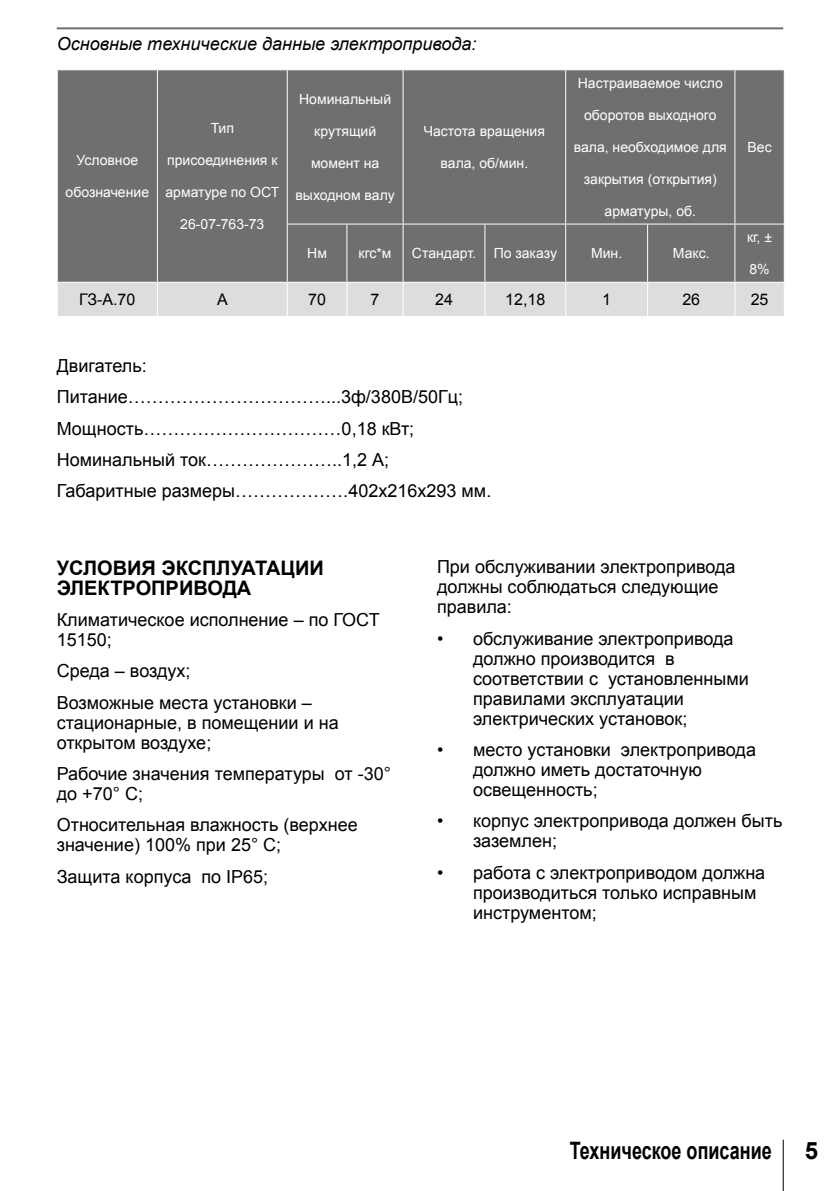
<style>
.page{position:relative;width:840px;height:1191px;background:#fff}
.page>*{position:absolute;margin:0;border:0;box-sizing:border-box;transform-origin:0 0}
.t1{font:700 24px "Arial";color:#000;scale:.75 1}
.t2{font:700 24px "Arial";color:#000}
.t3{font:700 20px/20px "Arial";color:#000}
.t4{font:18px/20px "Arial";color:#000}
.t5{font:italic 18px "Arial";color:#000}
.t6{font:16px "Arial";color:#000}
.t7{font:14px "Arial";color:#fff}
</style>
<div class="page">
<hr style="left:782px;top:1139px;width:1px;height:52px;background:#000">
<hr style="left:57px;top:27px;width:725px;height:2px;background:#6d6f71">
<div style="left:58px;top:70px;width:725px;height:212px;background:#6d6f71"></div>
<div style="left:58px;top:283px;width:725px;height:33px;background:#dcddde"></div>
<hr style="left:157px;top:70px;width:1px;height:154px;background:#fff">
<hr style="left:157px;top:224px;width:1px;height:58px;background:#fff">
<hr style="left:286px;top:70px;width:1px;height:153px;background:#fff">
<hr style="left:402px;top:70px;width:1px;height:153px;background:#fff">
<hr style="left:565px;top:70px;width:1px;height:153px;background:#fff">
<hr style="left:734px;top:70px;width:1px;height:153px;background:#fff">
<hr style="left:286px;top:223px;width:61px;height:1px;background:#fff">
<hr style="left:286px;top:224px;width:1px;height:58px;background:#fff">
<hr style="left:347px;top:223px;width:56px;height:1px;background:#fff">
<hr style="left:346px;top:224px;width:1px;height:58px;background:#fff">
<hr style="left:403px;top:223px;width:81px;height:1px;background:#fff">
<hr style="left:402px;top:224px;width:1px;height:58px;background:#fff">
<hr style="left:484px;top:223px;width:81px;height:1px;background:#fff">
<hr style="left:484px;top:224px;width:1px;height:58px;background:#fff">
<hr style="left:565px;top:223px;width:82px;height:1px;background:#fff">
<hr style="left:565px;top:224px;width:1px;height:58px;background:#fff">
<hr style="left:647px;top:223px;width:87px;height:1px;background:#fff">
<hr style="left:646px;top:224px;width:1px;height:58px;background:#fff">
<hr style="left:734px;top:223px;width:50px;height:1px;background:#fff">
<hr style="left:734px;top:224px;width:1px;height:58px;background:#fff">
<hr style="left:157px;top:283px;width:1px;height:33px;background:#fff">
<hr style="left:286px;top:283px;width:1px;height:33px;background:#fff">
<hr style="left:346px;top:283px;width:1px;height:33px;background:#fff">
<hr style="left:402px;top:283px;width:1px;height:33px;background:#fff">
<hr style="left:484px;top:283px;width:1px;height:33px;background:#fff">
<hr style="left:565px;top:283px;width:1px;height:33px;background:#fff">
<hr style="left:646px;top:283px;width:1px;height:33px;background:#fff">
<hr style="left:734px;top:283px;width:1px;height:33px;background:#fff">
<p class="t5" style="left:57px;top:32px;width:421px">Основные технические данные электропривода:</p>
<p class="t7" style="left:76px;top:151px;width:63px">Условное</p>
<p class="t7" style="left:65px;top:183px;width:85px">обозначение</p>
<p class="t7" style="left:210px;top:119px;width:25px">Тип</p>
<p class="t7" style="left:167px;top:151px;width:112px">присоединения к</p>
<p class="t7" style="left:165px;top:183px;width:115px">арматуре по ОСТ</p>
<p class="t7" style="left:180px;top:215px;width:86px">26-07-763-73</p>
<p class="t7" style="left:299px;top:90px;width:93px">Номинальный</p>
<p class="t7" style="left:314px;top:122px;width:63px">крутящий</p>
<p class="t7" style="left:311px;top:154px;width:70px">момент на</p>
<p class="t7" style="left:295px;top:186px;width:101px">выходном валу</p>
<p class="t7" style="left:423px;top:122px;width:123px">Частота вращения</p>
<p class="t7" style="left:440px;top:154px;width:89px">вала, об/мин.</p>
<p class="t7" style="left:577px;top:74px;width:146px">Настраиваемое число</p>
<p class="t7" style="left:583px;top:106px;width:134px">оборотов выходного</p>
<p class="t7" style="left:573px;top:138px;width:154px">вала, необходимое для</p>
<p class="t7" style="left:583px;top:170px;width:134px">закрытия (открытия)</p>
<p class="t7" style="left:604px;top:202px;width:93px">арматуры, об.</p>
<p class="t7" style="left:307px;top:244px;width:21px">Нм</p>
<p class="t7" style="left:358px;top:244px;width:34px">кгс*м</p>
<p class="t7" style="left:412px;top:244px;width:66px">Стандарт.</p>
<p class="t7" style="left:493px;top:244px;width:65px">По заказу</p>
<p class="t7" style="left:590px;top:244px;width:33px">Мин.</p>
<p class="t7" style="left:672px;top:244px;width:38px">Макс.</p>
<p class="t7" style="left:747px;top:138px;width:26px">Вес</p>
<p class="t7" style="left:746px;top:228px;width:26px">кг, ±</p>
<p class="t7" style="left:749px;top:260px;width:22px">8%</p>
<p class="t6" style="left:79px;top:289px;width:58px">ГЗ-А.70</p>
<p class="t6" style="left:217px;top:289px;width:12px">А</p>
<p class="t6" style="left:308px;top:289px;width:19px">70</p>
<p class="t6" style="left:370px;top:289px;width:10px">7</p>
<p class="t6" style="left:435px;top:289px;width:19px">24</p>
<p class="t6" style="left:505px;top:289px;width:42px">12,18</p>
<p class="t6" style="left:602px;top:289px;width:10px">1</p>
<p class="t6" style="left:682px;top:289px;width:19px">26</p>
<p class="t6" style="left:750px;top:289px;width:19px">25</p>
<p class="t4" style="left:57px;top:350px;width:436px;line-height:31.4px">Двигатель:<br>Питание……………………………...3ф/380В/50Гц;<br>Мощность……………………………0,18 кВт;<br>Номинальный ток…………………..1,2 А;<br>Габаритные размеры……………….402х216х293 мм.</p>
<p class="t3" style="left:57px;top:558px;width:268px">УСЛОВИЯ ЭКСПЛУАТАЦИИ<br>ЭЛЕКТРОПРИВОДА</p>
<p class="t4" style="left:57px;top:610px;width:324px">Климатическое исполнение – по ГОСТ<br>15150;</p>
<p class="t4" style="left:57px;top:655px;width:256px;line-height:31.4px">Среда – воздух;<br>Возможные места установки –</p>
<p class="t4" style="left:57px;top:712px;width:283px">стационарные, в помещении и на открытом воздухе;</p>
<p class="t4" style="left:57px;top:764px;width:335px">Рабочие значения температуры от -30° до +70° С;</p>
<p class="t4" style="left:57px;top:815px;width:302px">Относительная влажность (верхнее значение) 100% при 25° С;</p>
<p class="t4" style="left:57px;top:866px;width:213px">Защита корпуса по IP65;</p>
<p class="t4" style="left:437px;top:557px;width:300px">При обслуживании электропривода должны соблюдаться следующие правила:</p>
<p class="t4" style="left:473px;top:628px;width:277px;text-indent:-36px">• обслуживание электропривода должно производится в соответствии с установленными правилами эксплуатации электрических установок;</p>
<p class="t4" style="left:473px;top:739px;width:284px;text-indent:-36px">• место установки электропривода должно иметь достаточную освещенность;</p>
<p class="t4" style="left:473px;top:811px;width:311px;text-indent:-36px">• корпус электропривода должен быть заземлен;</p>
<p class="t4" style="left:473px;top:862px;width:293px;text-indent:-36px">• работа с электроприводом должна производиться только исправным инструментом;</p>
<h1 class="t1" style="left:569px;top:1134px;width:271px">Техническое описание</h1>
<h1 class="t2" style="left:804px;top:1134px;width:15px">5</h1>
</div>
